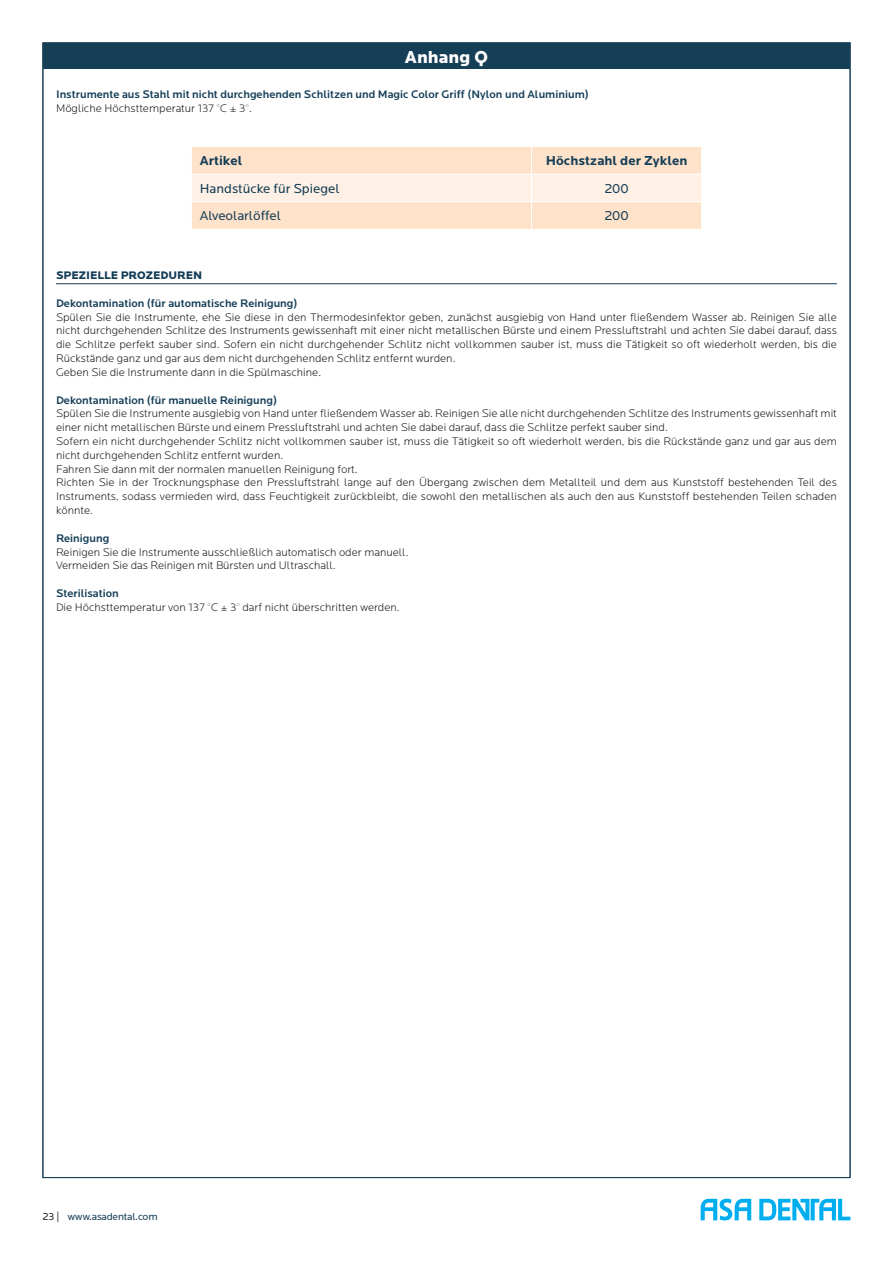
<style>
.page{position:relative;width:893px;height:1263px;background:#fff}
.page>*{position:absolute;margin:0;border:0;box-sizing:border-box;transform-origin:0 0}
.t1{font:900 18px "Locator";color:#fff}
.t2{font:13.5px "Locator";color:#153e57}
.t3{font:700 13.5px "Locator";color:#153e57}
.t4{font:300 11.4px/13.8px "Locator";color:#231f20}
.t5{font:500 11.4px "Locator";color:#153e57}
.t6{font:900 11.4px "Locator";color:#153e57}
.t7{font:10.5px "Locator";letter-spacing:-.02em;color:#153e57}
.s1{color:#231f20}
</style>
<div class="page">
<svg style="left:701px;top:1199px;width:149px;height:21px"></svg>
<div style="left:43px;top:43px;width:807px;height:26px;background:#153e57"></div>
<hr style="left:56px;top:283px;width:781px;height:1px;background:#153e57">
<svg style="left:191px;top:147px;width:511px;height:82px;background:#fee7d4"></svg>
<h1 class="t1" style="left:405px;top:46px;width:85px">Anhang Q</h1>
<p class="t5" style="left:56px;top:88px;width:534px">Instrumente aus Stahl mit nicht durchgehenden Schlitzen und Magic Color Griff (Nylon und Aluminium)</p>
<p class="t4" style="left:56px;top:102px;width:198px">Mögliche Höchsttemperatur 137 °C ± 3°.</p>
<p class="t3" style="left:200px;top:153px;width:44px">Artikel</p>
<p class="t3" style="left:546px;top:153px;width:143px">Höchstzahl der Zyklen</p>
<p class="t2" style="left:200px;top:181px;width:141px">Handstücke für Spiegel</p>
<p class="t2" style="left:604px;top:181px;width:26px">200</p>
<p class="t2" style="left:200px;top:209px;width:83px">Alveolarlöffel</p>
<p class="t2" style="left:604px;top:209px;width:26px">200</p>
<p class="t6" style="left:56px;top:269px;width:148px">SPEZIELLE PROZEDUREN</p>
<p class="t5" style="left:56px;top:297px;width:243px">Dekontamination (für automatische Reinigung)</p>
<p class="t4" style="left:56px;top:310px;width:782px">Spülen Sie die Instrumente, ehe Sie diese in den Thermodesinfektor geben, zunächst ausgiebig von Hand unter fließendem Wasser ab. Reinigen Sie alle nicht durchgehenden Schlitze des Instruments gewissenhaft mit einer nicht metallischen Bürste und einem Pressluftstrahl und achten Sie dabei darauf, dass die Schlitze perfekt sauber sind. Sofern ein nicht durchgehender Schlitz nicht vollkommen sauber ist, muss die Tätigkeit so oft wiederholt werden, bis die Rückstände ganz und gar aus dem nicht durchgehenden Schlitz entfernt wurden.<br>Geben Sie die Instrumente dann in die Spülmaschine.</p>
<p class="t5" style="left:56px;top:393px;width:223px">Dekontamination (für manuelle Reinigung)</p>
<p class="t4" style="left:56px;top:407px;width:782px">Spülen Sie die Instrumente ausgiebig von Hand unter fließendem Wasser ab. Reinigen Sie alle nicht durchgehenden Schlitze des Instruments gewissenhaft mit einer nicht metallischen Bürste und einem Pressluftstrahl und achten Sie dabei darauf, dass die Schlitze perfekt sauber sind.<br>Sofern ein nicht durchgehender Schlitz nicht vollkommen sauber ist, muss die Tätigkeit so oft wiederholt werden, bis die Rückstände ganz und gar aus dem nicht durchgehenden Schlitz entfernt wurden.<br>Fahren Sie dann mit der normalen manuellen Reinigung fort.<br>Richten Sie in der Trocknungsphase den Pressluftstrahl lange auf den Übergang zwischen dem Metallteil und dem aus Kunststoff bestehenden Teil des Instruments, sodass vermieden wird, dass Feuchtigkeit zurückbleibt, die sowohl den metallischen als auch den aus Kunststoff bestehenden Teilen schaden könnte.</p>
<p class="t5" style="left:56px;top:531px;width:55px">Reinigung</p>
<p class="t4" style="left:56px;top:545px;width:354px">Reinigen Sie die Instrumente ausschließlich automatisch oder manuell.<br>Vermeiden Sie das Reinigen mit Bürsten und Ultraschall.</p>
<p class="t5" style="left:56px;top:587px;width:64px">Sterilisation</p>
<p class="t4" style="left:56px;top:600px;width:345px">Die Höchsttemperatur von 137 °C ± 3° darf nicht überschritten werden.</p>
<p class="t7" style="left:43px;top:1211px;width:117px"><span class="s1">23 |</span> www.asadental.com</p>
</div>
